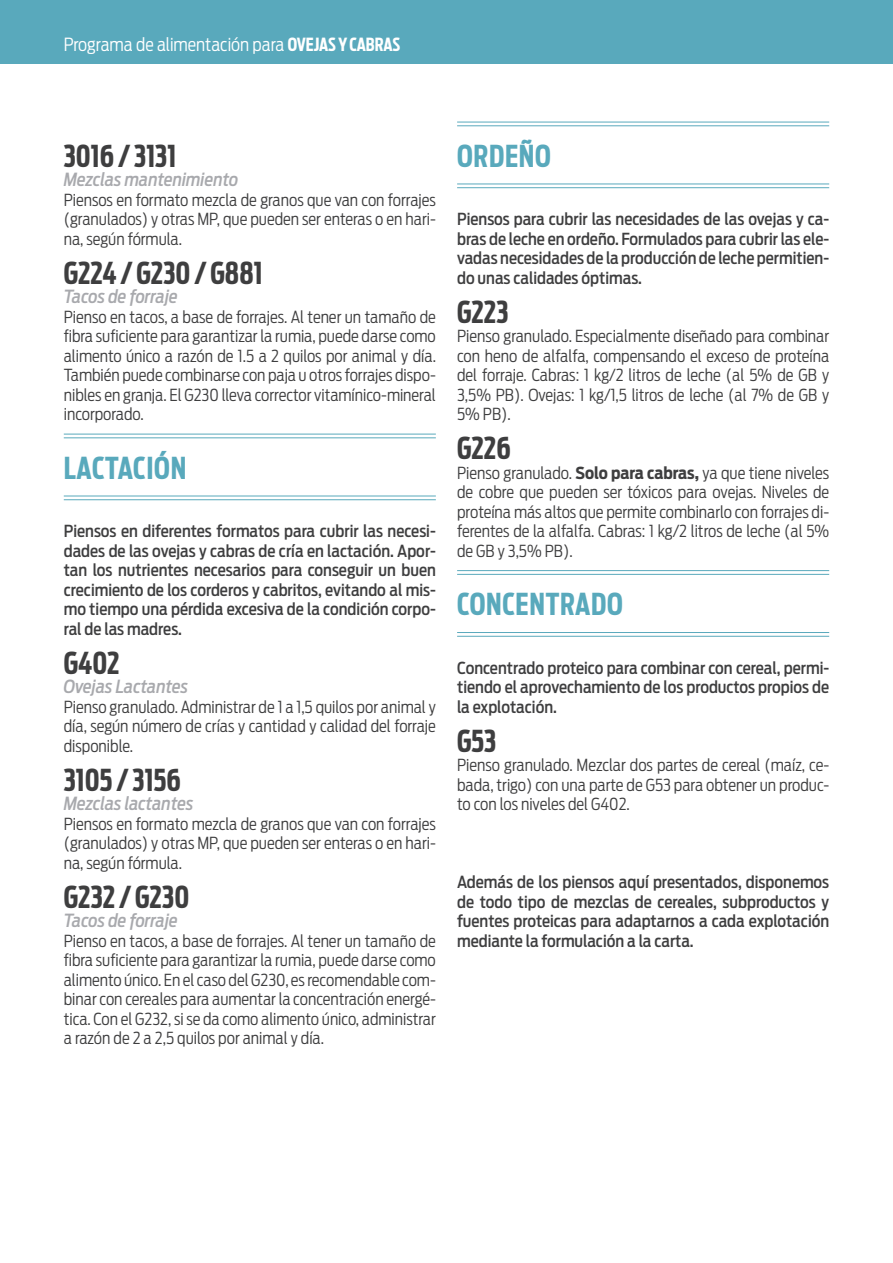
<style>
.page{position:relative;width:893px;height:1263px;background:#fff}
.page>*{position:absolute;margin:0;border:0;box-sizing:border-box;transform-origin:0 0}
.t1{font:700 30px "Ford Antenna Extra Cond";color:#3e3e3f}
.t2{font:700 30px "Ford Antenna Extra Cond";letter-spacing:.025em;color:#59a9bc}
.t3{font:italic 500 18px "Ford Antenna Cond";color:#a8a9ad}
.t4{font:300 18px "Antenna Cond";color:#fff}
.t5{font:300 16.5px/19.5px "Ford Antenna Cond";color:#3e3e3f;text-align:justify}
.t6{font:500 16.5px/19.5px "Ford Antenna Cond";color:#3e3e3f;text-align:justify}
.s1{font-family:"Antenna Extra Cond";font-weight:700}
.s2{font-weight:700}
</style>
<div class="page">
<div style="left:0;top:0;width:893px;height:64px;background:#59a9bc"></div>
<hr style="left:64px;top:434px;width:372px;height:1px;background:#59a9bc">
<hr style="left:64px;top:437px;width:372px;height:1px;background:#59a9bc">
<hr style="left:64px;top:496px;width:372px;height:1px;background:#59a9bc">
<hr style="left:64px;top:499px;width:372px;height:1px;background:#59a9bc">
<hr style="left:457px;top:122px;width:372px;height:1px;background:#59a9bc">
<hr style="left:457px;top:125px;width:372px;height:1px;background:#59a9bc">
<hr style="left:457px;top:184px;width:372px;height:1px;background:#59a9bc">
<hr style="left:457px;top:187px;width:372px;height:1px;background:#59a9bc">
<hr style="left:457px;top:570px;width:372px;height:1px;background:#59a9bc">
<hr style="left:457px;top:574px;width:372px;height:1px;background:#59a9bc">
<hr style="left:457px;top:632px;width:372px;height:1px;background:#59a9bc">
<hr style="left:457px;top:636px;width:372px;height:1px;background:#59a9bc">
<p class="t4" style="left:64px;top:34px;width:338px">Programa de alimentación para <span class="s1">OVEJAS Y CABRAS</span></p>
<h1 class="t1" style="left:64px;top:129px;width:114px">3016 / 3131</h1>
<p class="t3" style="left:64px;top:164px;width:176px">Mezclas mantenimiento</p>
<p class="t5" style="left:64px;top:188px;width:374px">Piensos en formato mezcla de granos que van con forrajes (granulados) y otras MP, que pueden ser enteras o en hari&shy;na, según fórmula.</p>
<h1 class="t1" style="left:64px;top:246px;width:200px">G224 / G230 / G881</h1>
<p class="t3" style="left:64px;top:281px;width:115px">Tacos de forraje</p>
<p class="t5" style="left:64px;top:305px;width:374px">Pienso en tacos, a base de forrajes. Al tener un tamaño de fibra suficiente para garantizar la rumia, puede darse como alimento único a razón de 1.5 a 2 quilos por animal y día.<br>También puede combinarse con paja u otros forrajes dispo&shy;nibles en granja. El G230 lleva corrector vitamínico-mineral incorporado.</p>
<h1 class="t2" style="left:64px;top:441px;width:124px">LACTACIÓN</h1>
<p class="t6" style="left:64px;top:519px;width:374px">Piensos en diferentes formatos para cubrir las necesi&shy;dades de las ovejas y cabras de cría en lactación. Apor&shy;tan los nutrientes necesarios para conseguir un buen crecimiento de los corderos y cabritos, evitando al mis&shy;mo tiempo una pérdida excesiva de la condición corpo&shy;ral de las madres.</p>
<h1 class="t1" style="left:64px;top:636px;width:57px">G402</h1>
<p class="t3" style="left:64px;top:671px;width:126px">Ovejas Lactantes</p>
<p class="t5" style="left:64px;top:695px;width:374px">Pienso granulado. Administrar de 1 a 1,5 quilos por animal y día, según número de crías y cantidad y calidad del forraje disponible.</p>
<h1 class="t1" style="left:64px;top:753px;width:119px">3105 / 3156</h1>
<p class="t3" style="left:64px;top:788px;width:131px">Mezclas lactantes</p>
<p class="t5" style="left:64px;top:812px;width:374px">Piensos en formato mezcla de granos que van con forrajes (granulados) y otras MP, que pueden ser enteras o en hari&shy;na, según fórmula.</p>
<h1 class="t1" style="left:64px;top:870px;width:127px">G232 / G230</h1>
<p class="t3" style="left:64px;top:905px;width:115px">Tacos de forraje</p>
<p class="t5" style="left:64px;top:929px;width:374px">Pienso en tacos, a base de forrajes. Al tener un tamaño de fibra suficiente para garantizar la rumia, puede darse como alimento único. En el caso del G230, es recomendable com&shy;binar con cereales para aumentar la concentración energé&shy;tica. Con el G232, si se da como alimento único, administrar a razón de 2 a 2,5 quilos por animal y día.</p>
<h1 class="t2" style="left:457px;top:129px;width:95px">ORDEÑO</h1>
<p class="t6" style="left:457px;top:207px;width:374px">Piensos para cubrir las necesidades de las ovejas y ca&shy;bras de leche en ordeño. Formulados para cubrir las ele&shy;vadas necesidades de la producción de leche permitien&shy;do unas calidades óptimas.</p>
<h1 class="t1" style="left:457px;top:285px;width:53px">G223</h1>
<p class="t5" style="left:457px;top:324px;width:374px">Pienso granulado. Especialmente diseñado para combinar con heno de alfalfa, compensando el exceso de proteína del forraje. Cabras: 1 kg/2 litros de leche (al 5% de GB y 3,5% PB). Ovejas: 1 kg/1,5 litros de leche (al 7% de GB y 5% PB).</p>
<h1 class="t1" style="left:457px;top:422px;width:55px">G226</h1>
<p class="t5" style="left:457px;top:461px;width:374px">Pienso granulado. <span class="s2">Solo para cabras,</span> ya que tiene niveles de cobre que pueden ser tóxicos para ovejas. Niveles de proteína más altos que permite combinarlo con forrajes di&shy;ferentes de la alfalfa. Cabras: 1 kg/2 litros de leche (al 5% de GB y 3,5% PB).</p>
<h1 class="t2" style="left:457px;top:578px;width:167px">CONCENTRADO</h1>
<p class="t6" style="left:457px;top:656px;width:374px">Concentrado proteico para combinar con cereal, permi&shy;tiendo el aprovechamiento de los productos propios de la explotación.</p>
<h1 class="t1" style="left:457px;top:714px;width:41px">G53</h1>
<p class="t5" style="left:457px;top:753px;width:374px">Pienso granulado. Mezclar dos partes de cereal (maíz, ce&shy;bada, trigo) con una parte de G53 para obtener un produc&shy;to con los niveles del G402.</p>
<p class="t6" style="left:457px;top:870px;width:374px">Además de los piensos aquí presentados, disponemos de todo tipo de mezclas de cereales, subproductos y fuentes proteicas para adaptarnos a cada explotación mediante la formulación a la carta.</p>
</div>
